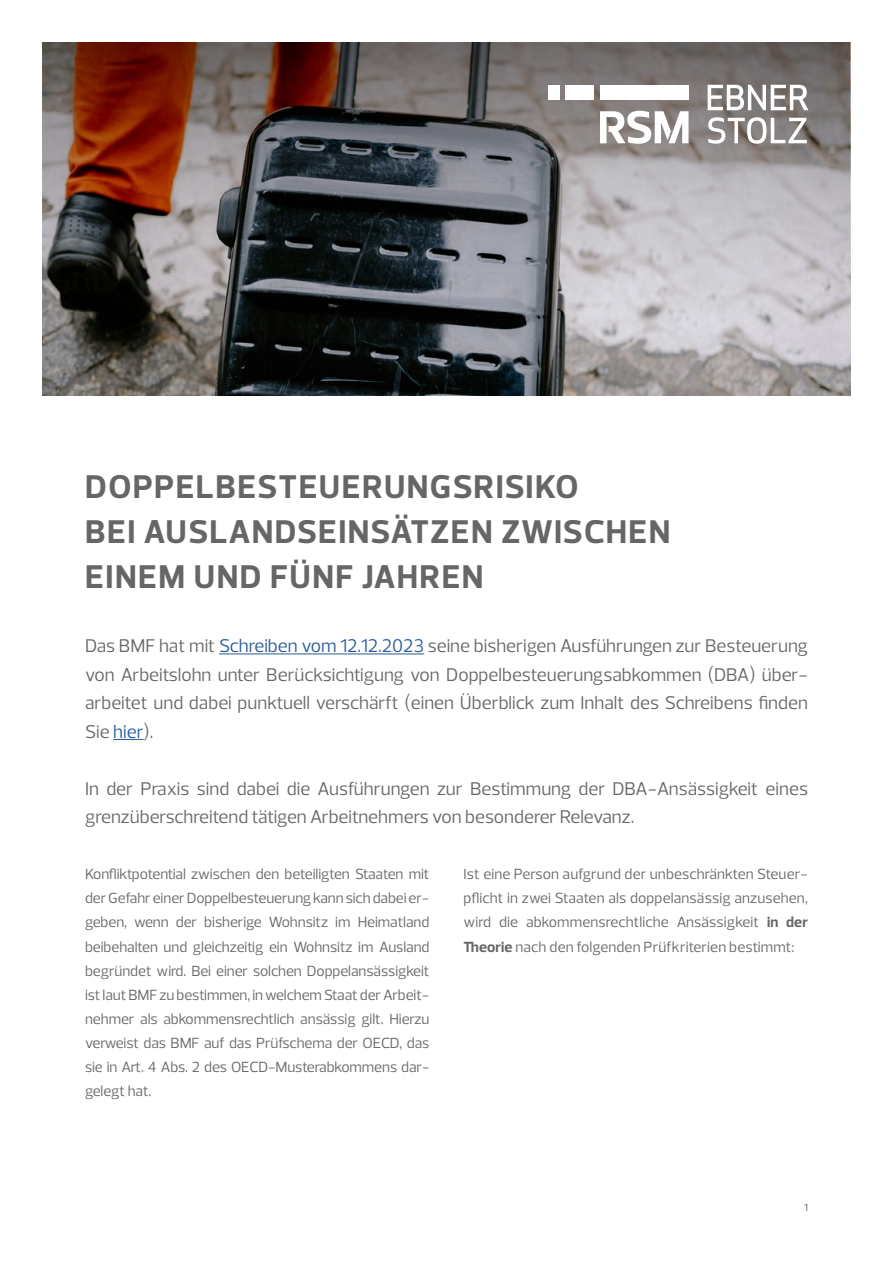
<style>
.page{position:relative;width:893px;height:1263px;background:#fff}
.page>*{position:absolute;margin:0;border:0;box-sizing:border-box;transform-origin:0 0}
.t1{font:700 33.45px/45px "Prelo";letter-spacing:.045em;color:#666665}
.t2{font:18.75px/28.5px "Prelo";color:#666665;text-align:justify}
.t3{font:15px/24px "Prelo";letter-spacing:-.005em;color:#666665;text-align:justify}
.t4{font:10.5px "Prelo";color:#575756}
.s1{color:#275b9b}
.s2{font-weight:700}
</style>
<div class="page">
<img style="left:43px;top:339px;width:807px;height:56px">
<hr style="left:219px;top:653px;width:205px;height:1px;background:#275b9b">
<hr style="left:113px;top:739px;width:31px;height:1px;background:#275b9b">
<svg style="left:43px;top:43px;width:807px;height:296px;background:#766c6c"></svg>
<div style="left:600px;top:85px;width:88px;height:14px;background:#fff"></div>
<div style="left:548px;top:85px;width:11px;height:14px;background:#fff"></div>
<div style="left:566px;top:85px;width:28px;height:14px;background:#fff"></div>
<svg style="left:600px;top:111px;width:88px;height:33px"></svg>
<svg style="left:708px;top:85px;width:100px;height:25px"></svg>
<svg style="left:708px;top:117px;width:99px;height:27px"></svg>
<h1 class="t1" style="left:85px;top:464px;width:587px">DOPPELBESTEUERUNGSRISIKO<br>BEI AUSLANDSEINSÄTZEN ZWISCHEN<br>EINEM UND FÜNF JAHREN</h1>
<p class="t2" style="left:85px;top:632px;width:724px">Das BMF hat mit <span class="s1">Schreiben vom 12.12.2023</span> seine bisherigen Ausführungen zur Besteuerung von Arbeitslohn unter Berücksichtigung von Doppelbesteuerungsabkommen (DBA) über&shy;arbeitet und dabei punktuell verschärft (einen Überblick zum Inhalt des Schreibens finden Sie <span class="s1">hier</span>).</p>
<p class="t2" style="left:85px;top:774px;width:724px">In der Praxis sind dabei die Ausführungen zur Bestimmung der DBA-Ansässigkeit eines grenzüberschreitend tätigen Arbeitnehmers von besonderer Relevanz.</p>
<p class="t3" style="left:85px;top:862px;width:346px">Konfliktpotential zwischen den beteiligten Staaten mit der Gefahr einer Doppelbesteuerung kann sich dabei er&shy;geben, wenn der bisherige Wohnsitz im Heimatland beibehalten und gleichzeitig ein Wohnsitz im Ausland begründet wird. Bei einer solchen Doppelansässigkeit ist laut BMF zu bestimmen, in welchem Staat der Arbeit&shy;nehmer als abkommensrechtlich ansässig gilt. Hierzu verweist das BMF auf das Prüfschema der OECD, das sie in Art. 4 Abs. 2 des OECD-Musterabkommens dar&shy;gelegt hat.</p>
<p class="t3" style="left:463px;top:862px;width:346px">Ist eine Person aufgrund der unbeschränkten Steuer&shy;pflicht in zwei Staaten als doppelansässig anzusehen, wird die abkommensrechtliche Ansässigkeit <span class="s2">in der Theorie</span> nach den folgenden Prüfkriterien bestimmt:</p>
<p class="t4" style="left:804px;top:1201px;width:5px">1</p>
</div>
